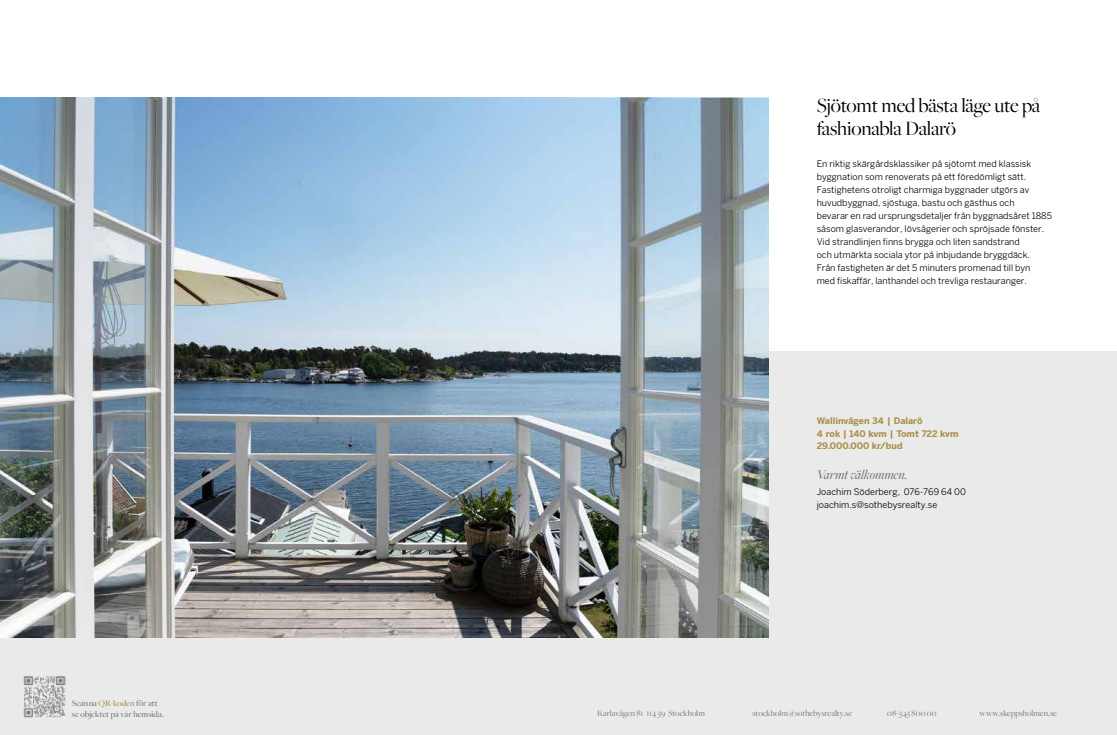
<style>
.page{position:relative;width:1117px;height:735px;background:#fff}
.page>*{position:absolute;margin:0;border:0;box-sizing:border-box;transform-origin:0 0}
.t1{font:21px/23px "Freight Big Pro";letter-spacing:-.01em;color:#000}
.t2{font:italic 14px "Freight Big Pro";color:#676c70}
.t3{font:9px/13px "Benton Sans";color:#000}
.t4{font:9px "Freight Big Pro";color:#70777a}
.t5{font:700 9px "Benton Sans";color:#ab8e47}
.t6{font:500 9px/10.8px "Freight Big Pro";color:#747578}
.s1{color:#ab8e47}
</style>
<div class="page">
<div style="left:0;top:351px;width:1117px;height:383px;background:#eaeaea"></div>
<img style="left:0;top:98px;width:768px;height:538px">
<img style="left:23px;top:676px;width:43px;height:41px">
<p class="t6" style="left:72px;top:696px;width:94px">Scanna <span class="s1">QR-koden</span> för att se objektet på vår hemsida.</p>
<h1 class="t1" style="left:817px;top:93px;width:225px">Sjötomt med bästa läge ute på fashionabla Dalarö</h1>
<p class="t3" style="left:817px;top:156px;width:237px">En riktig skärgårdsklassiker på sjötomt med klassisk byggnation som renoverats på ett föredömligt sätt.<br>Fastighetens otroligt charmiga byggnader utgörs av huvudbyggnad, sjöstuga, bastu och gästhus och<br>bevarar en rad ursprungsdetaljer från byggnadsåret 1885 såsom glasverandor, lövsågerier och spröjsade fönster.<br>Vid strandlinjen finns brygga och liten sandstrand<br>och utmärkta sociala ytor på inbjudande bryggdäck.<br>Från fastigheten är det 5 minuters promenad till byn<br>med fiskaffär, lanthandel och trevliga restauranger.</p>
<p class="t5" style="left:817px;top:415px;width:107px">Wallinvägen 34 | Dalarö</p>
<p class="t5" style="left:817px;top:427px;width:143px">4 rok | 140 kvm | Tomt 722 kvm</p>
<p class="t5" style="left:817px;top:440px;width:88px">29.000.000 kr/bud</p>
<h2 class="t2" style="left:817px;top:465px;width:92px">Varmt välkommen.</h2>
<p class="t3" style="left:817px;top:485px;width:151px">Joachim Söderberg, 076-769 64 00</p>
<p class="t3" style="left:817px;top:498px;width:122px">joachim.s@sothebysrealty.se</p>
<p class="t4" style="left:597px;top:706px;width:109px">Karlavägen 81 114 59 Stockholm</p>
<p class="t4" style="left:752px;top:706px;width:101px">stockholm@sothebysrealty.se</p>
<p class="t4" style="left:887px;top:706px;width:51px">08-545 800 00</p>
<p class="t4" style="left:979px;top:706px;width:79px">www.skeppsholmen.se</p>
</div>
